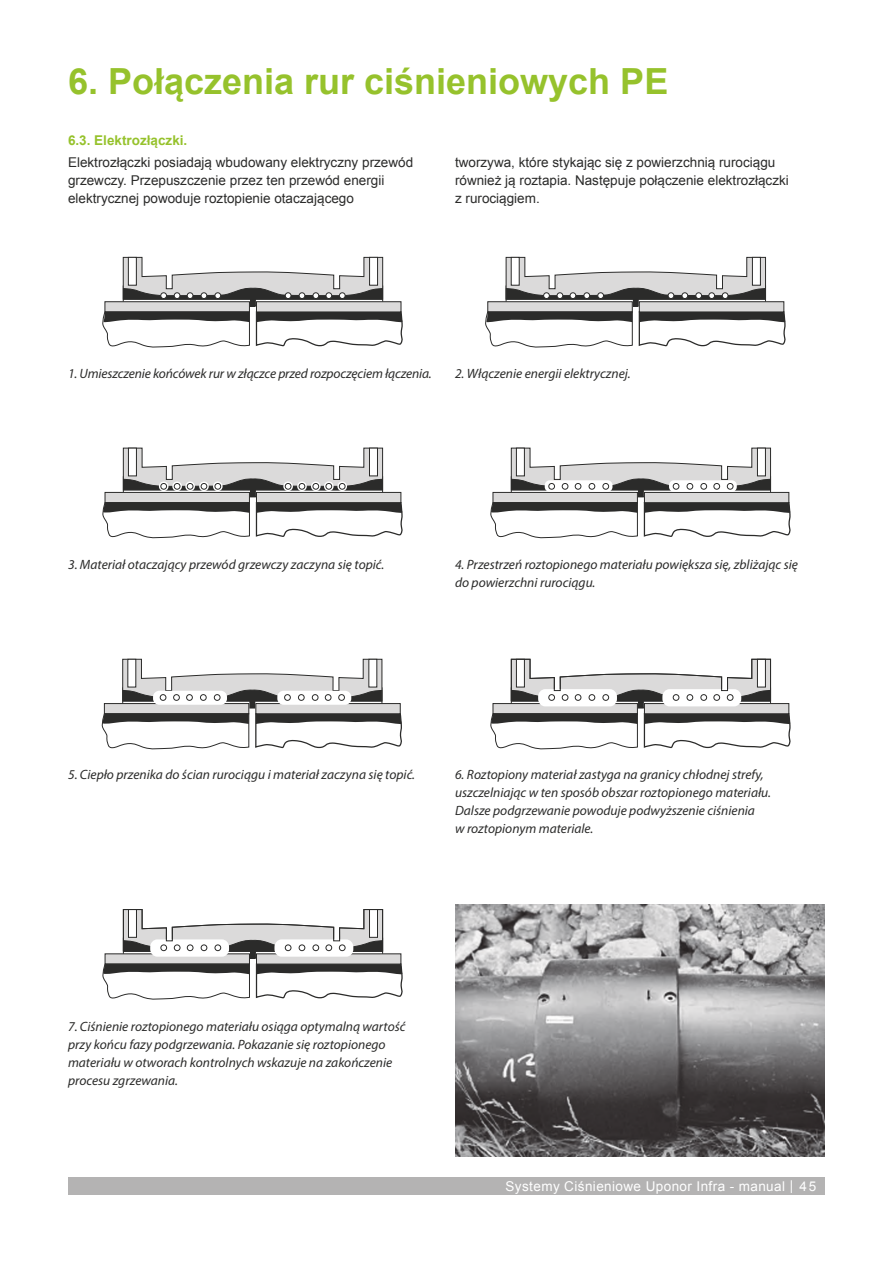
<style>
.page{position:relative;width:893px;height:1263px;background:#fff}
.page>*{position:absolute;margin:0;border:0;box-sizing:border-box;transform-origin:0 0}
.t1{font:700 36px "Arial";color:#96c22c}
.t2{font:italic 13.5px/18px "Myriad Pro";color:#2b2b2a}
.t3{font:13.5px/18px "Arial";color:#2b2b2a}
.t4{font:13.5px "Arial";letter-spacing:.03em;color:#fff}
.t5{font:700 13.5px "Arial";color:#96c22c}
</style>
<div class="page">
<svg style="left:102px;top:257px;width:301px;height:91px"></svg>
<svg style="left:485px;top:257px;width:301px;height:91px"></svg>
<svg style="left:102px;top:447px;width:301px;height:92px"></svg>
<svg style="left:490px;top:447px;width:301px;height:92px"></svg>
<svg style="left:102px;top:658px;width:300px;height:92px"></svg>
<svg style="left:490px;top:658px;width:300px;height:92px"></svg>
<div style="left:68px;top:1178px;width:757px;height:17px;background:#b4b3b3"></div>
<svg style="left:102px;top:909px;width:301px;height:91px"></svg>
<img style="left:455px;top:904px;width:370px;height:252px">
<h1 class="t1" style="left:68px;top:58px;width:602px">6. Połączenia rur ciśnieniowych PE</h1>
<p class="t5" style="left:68px;top:132px;width:121px">6.3. Elektrozłączki.</p>
<p class="t3" style="left:68px;top:153px;width:347px">Elektrozłączki posiadają wbudowany elektryczny przewód grzewczy. Przepuszczenie przez ten przewód energii elektrycznej powoduje roztopienie otaczającego</p>
<p class="t3" style="left:455px;top:153px;width:335px">tworzywa, które stykając się z powierzchnią rurociągu również ją roztapia. Następuje połączenie elektrozłączki z rurociągiem.</p>
<p class="t2" style="left:68px;top:364px;width:365px">1. Umieszczenie końcówek rur w złączce przed rozpoczęciem łączenia.</p>
<p class="t2" style="left:455px;top:364px;width:177px">2. Włączenie energii elektrycznej.</p>
<p class="t2" style="left:68px;top:555px;width:318px">3. Materiał otaczający przewód grzewczy zaczyna się topić.</p>
<p class="t2" style="left:455px;top:555px;width:344px">4. Przestrzeń roztopionego materiału powiększa się, zbliżając się do powierzchni rurociągu.</p>
<p class="t2" style="left:68px;top:765px;width:349px">5. Ciepło przenika do ścian rurociągu i materiał zaczyna się topić.</p>
<p class="t2" style="left:455px;top:765px;width:318px">6. Roztopiony materiał zastyga na granicy chłodnej strefy, uszczelniając w ten sposób obszar roztopionego materiału.<br>Dalsze podgrzewanie powoduje podwyższenie ciśnienia<br>w roztopionym materiale.</p>
<p class="t2" style="left:68px;top:1018px;width:339px">7. Ciśnienie roztopionego materiału osiąga optymalną wartość przy końcu fazy podgrzewania. Pokazanie się roztopionego materiału w otworach kontrolnych wskazuje na zakończenie procesu zgrzewania.</p>
<p class="t4" style="left:506px;top:1177px;width:312px">Systemy Ciśnieniowe Uponor Infra - manual | 45</p>
</div>
